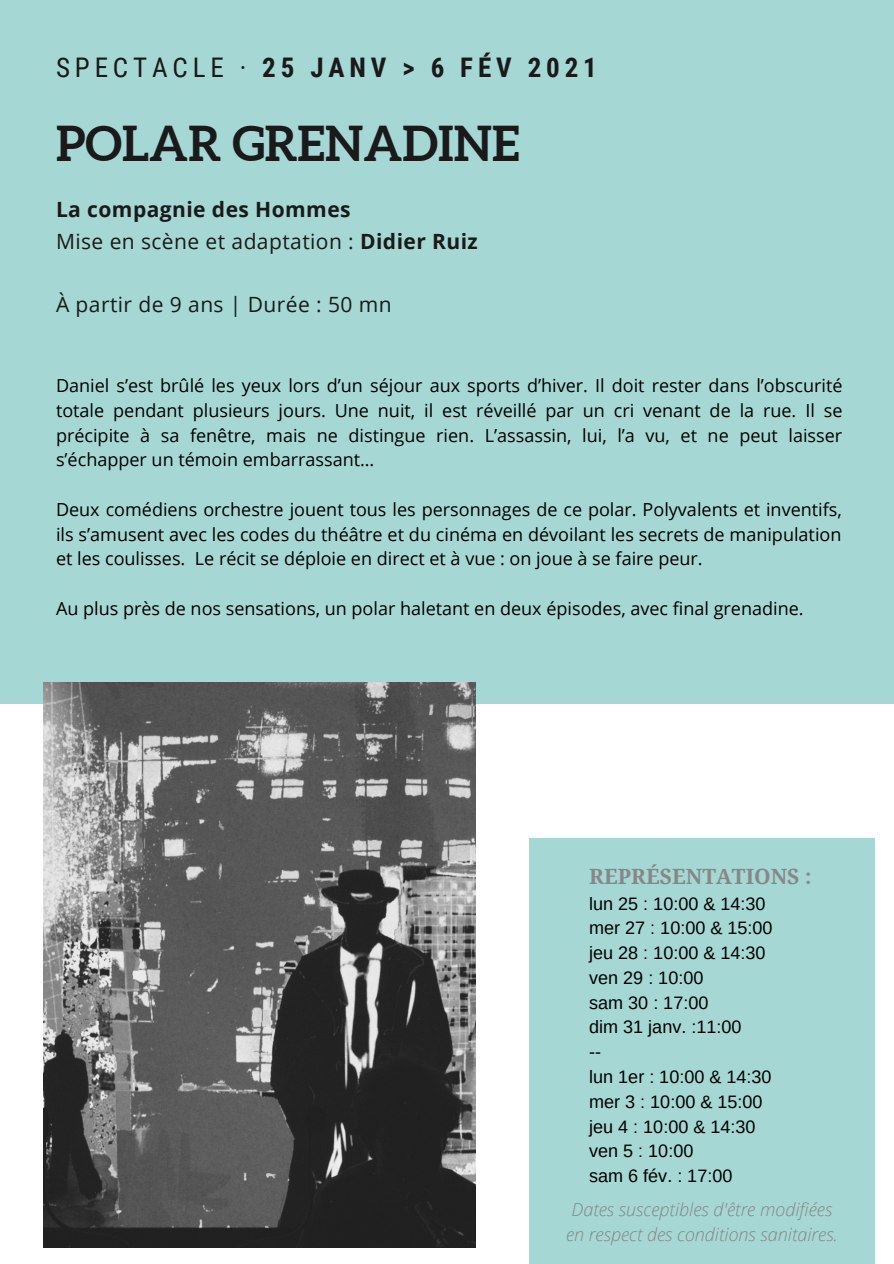
<style>
.page{position:relative;width:894px;height:1264px;background:#fff}
.page>*{position:absolute;margin:0;border:0;box-sizing:border-box;transform-origin:0 0}
.t1{font:700 48px "Aleo";color:#1a1a1a}
.t2{font:700 27px "Roboto Condensed";letter-spacing:.18em;color:#1a1a1a}
.t3{font:700 21px/31.5px "Open Sans";letter-spacing:.02em;color:#1a1a1a}
.t4{font:21px "Open Sans";letter-spacing:.02em;color:#1a1a1a}
.t5{font:700 21px "Droid Serif";color:#878787}
.t6{font:18px/24.8px "Open Sans";color:#000;text-align:justify}
.t7{font:18px/24.8px "Arimo";color:#000}
.t8{font:italic 300 18px/24.8px "Open Sans";color:#878787;text-align:center}
.s1{font-weight:400}
</style>
<div class="page">
<div style="left:0;top:0;width:893px;height:703px;background:#a5d7d5"></div>
<div style="left:529px;top:837px;width:345px;height:426px;background:#a5d7d5"></div>
<img style="left:44px;top:682px;width:431px;height:564px">
<h2 class="t2" style="left:56px;top:52px;width:542px"><span class="s1">SPECTACLE ·</span> 25 JANV &gt; 6 FÉV 2021</h2>
<h1 class="t1" style="left:56px;top:116px;width:465px">POLAR GRENADINE</h1>
<p class="t3" style="left:56px;top:193px;width:423px">La compagnie des Hommes<br><span class="s1">Mise en scène et adaptation :</span> Didier Ruiz</p>
<p class="t4" style="left:56px;top:289px;width:337px">À partir de 9 ans | Durée : 50 mn</p>
<p class="t6" style="left:56px;top:372px;width:787px">Daniel s’est brûlé les yeux lors d’un séjour aux sports d’hiver. Il doit rester dans l’obscurité totale pendant plusieurs jours. Une nuit, il est réveillé par un cri venant de la rue. Il se précipite à sa fenêtre, mais ne distingue rien. L’assassin, lui, l’a vu, et ne peut laisser s’échapper un témoin embarrassant…</p>
<p class="t6" style="left:56px;top:496px;width:787px">Deux comédiens orchestre jouent tous les personnages de ce polar. Polyvalents et inventifs, ils s’amusent avec les codes du théâtre et du cinéma en dévoilant les secrets de manipulation et les coulisses. Le récit se déploie en direct et à vue : on joue à se faire peur.</p>
<p class="t6" style="left:56px;top:595px;width:749px">Au plus près de nos sensations, un polar haletant en deux épisodes, avec final grenadine.</p>
<p class="t5" style="left:589px;top:864px;width:224px">REPRÉSENTATIONS :</p>
<p class="t7" style="left:589px;top:890px;width:185px">lun 25 : 10:00 &amp; 14:30 mer 27 : 10:00 &amp; 15:00 jeu 28 : 10:00 &amp; 14:30 ven 29 : 10:00<br>sam 30 : 17:00<br>dim 31 janv. :11:00<br>--<br>lun 1er : 10:00 &amp; 14:30 mer 3 : 10:00 &amp; 15:00 jeu 4 : 10:00 &amp; 14:30 ven 5 : 10:00<br>sam 6 fév. : 17:00</p>
<p class="t8" style="left:566px;top:1196px;width:273px">Dates susceptibles d'être modifiées en respect des conditions sanitaires.</p>
</div>
